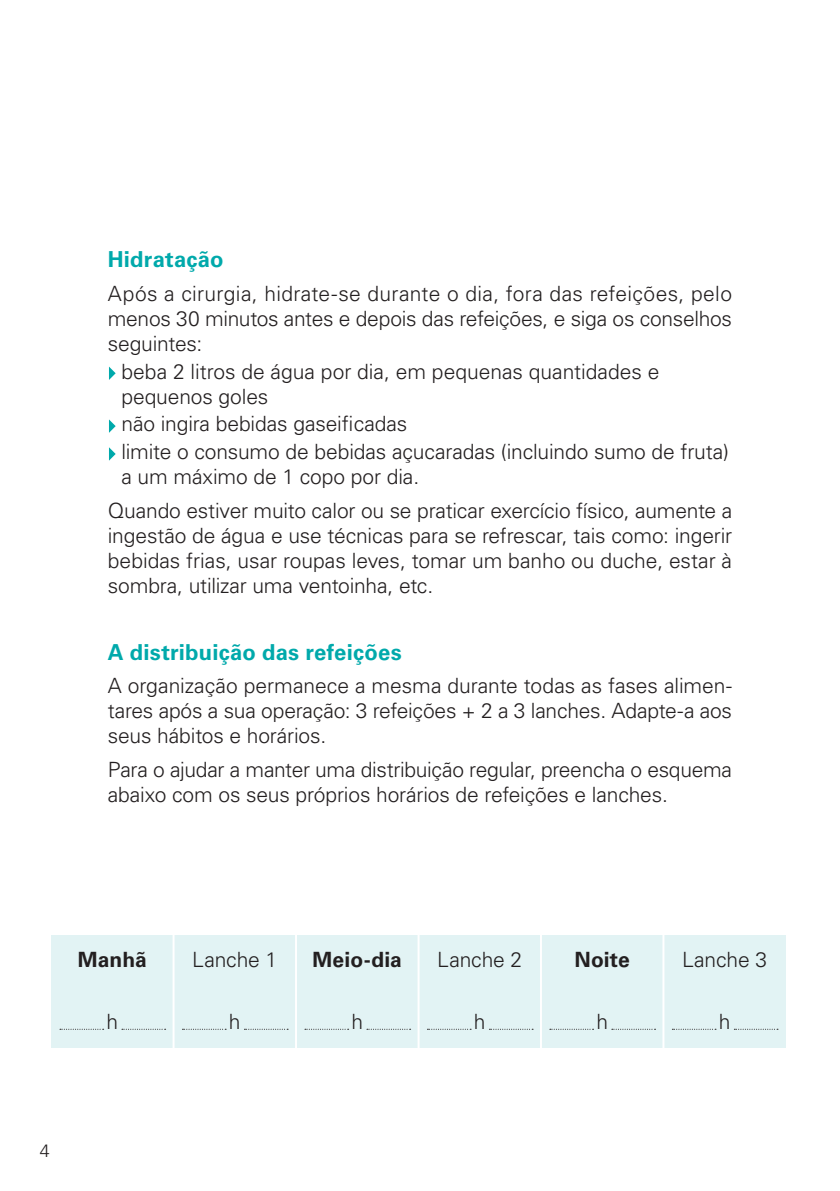
<style>
.page{position:relative;width:840px;height:1191px;background:#fff}
.page>*{position:absolute;margin:0;border:0;box-sizing:border-box;transform-origin:0 0}
.t1{font:700 22px "Univers LT Std";letter-spacing:.01em;color:#00a9ab}
.t2{font:300 21px/25px "Univers LT Std";letter-spacing:-.01em;color:#231f20}
.t3{font:700 21px "Univers LT Std";letter-spacing:.005em;color:#231f20}
.t4{font:300 18px "Univers LT Std";color:#231f20}
</style>
<div class="page">
<svg style="left:109px;top:366px;width:7px;height:14px"></svg>
<svg style="left:109px;top:419px;width:7px;height:14px"></svg>
<svg style="left:109px;top:447px;width:7px;height:14px"></svg>
<div style="left:51px;top:935px;width:734px;height:113px;background:#e2f3f4"></div>
<svg style="left:60px;top:1028px;width:44px;height:1px"></svg>
<svg style="left:182px;top:1028px;width:44px;height:1px"></svg>
<svg style="left:305px;top:1028px;width:43px;height:1px"></svg>
<svg style="left:427px;top:1028px;width:44px;height:1px"></svg>
<svg style="left:549px;top:1028px;width:44px;height:1px"></svg>
<svg style="left:672px;top:1028px;width:41px;height:1px"></svg>
<svg style="left:122px;top:1028px;width:43px;height:1px"></svg>
<svg style="left:244px;top:1028px;width:44px;height:1px"></svg>
<svg style="left:367px;top:1028px;width:43px;height:1px"></svg>
<svg style="left:489px;top:1028px;width:44px;height:1px"></svg>
<svg style="left:611px;top:1028px;width:44px;height:1px"></svg>
<svg style="left:734px;top:1028px;width:41px;height:1px"></svg>
<hr style="left:172px;top:930px;width:2px;height:141px;background:#fff">
<hr style="left:295px;top:930px;width:2px;height:141px;background:#fff">
<hr style="left:417px;top:930px;width:2px;height:141px;background:#fff">
<hr style="left:539px;top:930px;width:2px;height:141px;background:#fff">
<hr style="left:662px;top:930px;width:2px;height:141px;background:#fff">
<p class="t1" style="left:108px;top:246px;width:117px">Hidratação</p>
<p class="t2" style="left:108px;top:281px;width:625px;text-align:justify">Após a cirurgia, hidrate-se durante o dia, fora das refeições, pelo menos 30 minutos antes e depois das refeições, e siga os conselhos seguintes:</p>
<p class="t2" style="left:121px;top:358px;width:539px">beba 2 litros de água por dia, em pequenas quantidades e pequenos goles</p>
<p class="t2" style="left:121px;top:410px;width:608px;line-height:27.8px">não ingira bebidas gaseificadas<br>limite o consumo de bebidas açucaradas (incluindo sumo de fruta)</p>
<p class="t2" style="left:108px;top:460px;width:625px;line-height:33.4px;text-indent:14px">a um máximo de 1 copo por dia.<br>Quando estiver muito calor ou se praticar exercício físico, aumente a</p>
<p class="t2" style="left:108px;top:523px;width:625px;text-align:justify">ingestão de água e use técnicas para se refrescar, tais como: ingerir bebidas frias, usar roupas leves, tomar um banho ou duche, estar à sombra, utilizar uma ventoinha, etc.</p>
<p class="t1" style="left:108px;top:639px;width:295px">A distribuição das refeições</p>
<p class="t2" style="left:108px;top:673px;width:625px;text-align:justify">A organização permanece a mesma durante todas as fases alimen&shy;tares após a sua operação: 3 refeições + 2 a 3 lanches. Adapte-a aos seus hábitos e horários.</p>
<p class="t2" style="left:108px;top:757px;width:625px">Para o ajudar a manter uma distribuição regular, preencha o esquema abaixo com os seus próprios horários de refeições e lanches.</p>
<p class="t3" style="left:78px;top:946px;width:71px">Manhã</p>
<p class="t2" style="left:106px;top:1009px;width:13px">h</p>
<p class="t4" style="left:40px;top:1139px;width:12px">4</p>
<p class="t2" style="left:192px;top:946px;width:86px">Lanche 1</p>
<p class="t2" style="left:229px;top:1009px;width:13px">h</p>
<p class="t3" style="left:312px;top:946px;width:91px">Meio-dia</p>
<p class="t2" style="left:351px;top:1009px;width:13px">h</p>
<p class="t2" style="left:437px;top:946px;width:86px">Lanche 2</p>
<p class="t2" style="left:473px;top:1009px;width:13px">h</p>
<p class="t3" style="left:574px;top:946px;width:57px">Noite</p>
<p class="t2" style="left:596px;top:1009px;width:13px">h</p>
<p class="t2" style="left:681px;top:946px;width:86px">Lanche 3</p>
<p class="t2" style="left:718px;top:1009px;width:13px">h</p>
</div>
